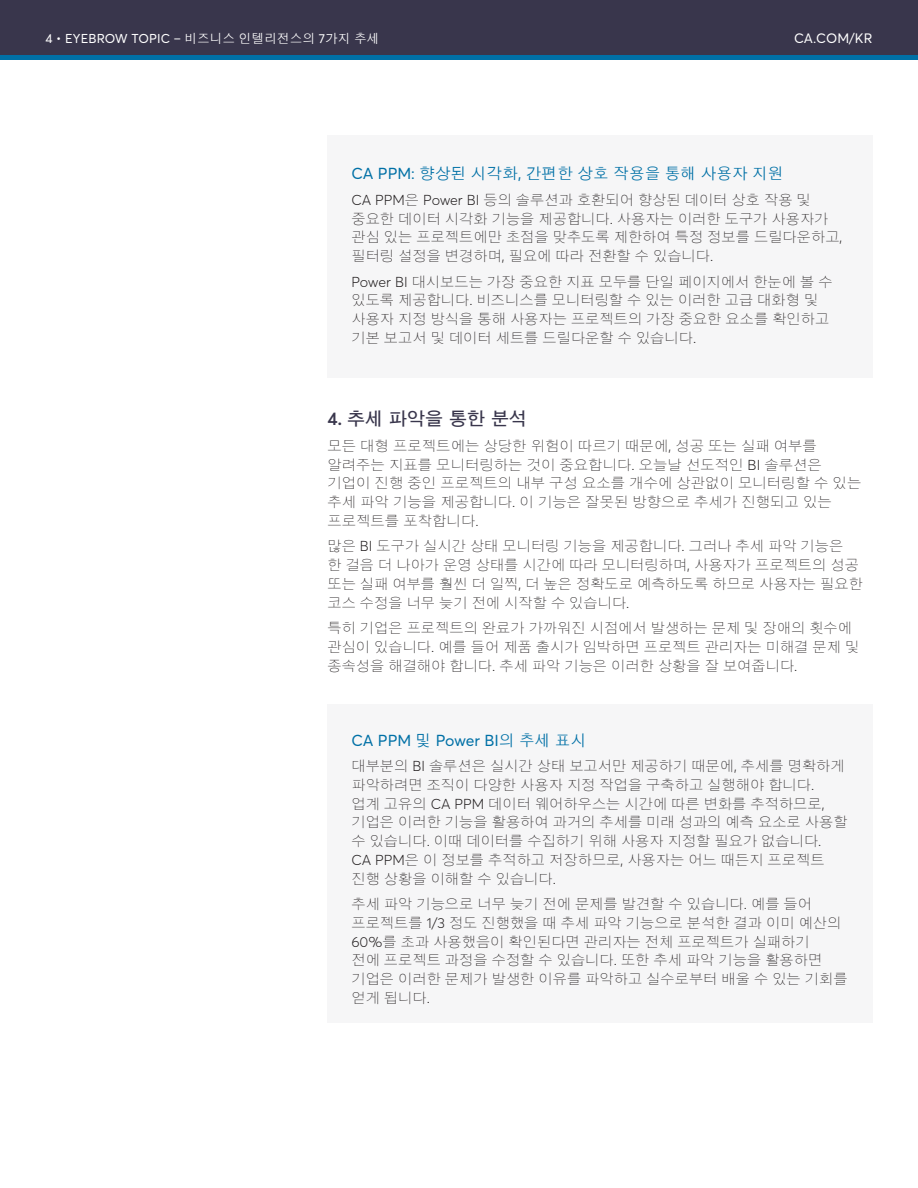
<style>
.page{position:relative;width:918px;height:1188px;background:#fff}
.page>*{position:absolute;margin:0;border:0;box-sizing:border-box;transform-origin:0 0}
.t1{font:700 18px "HY Go Thic";color:#39364c}
.t2{font:500 15.75px "HY Go Thic";color:#0070a6}
.t3{font:15.75px "Averta";color:#0070a6}
.t4{font:300 14.25px/18.8px "HY Go Thic";color:#231f20}
.t5{font:13.5px "Averta";letter-spacing:.01em;color:#fff}
.t6{font:12.75px "Averta";letter-spacing:.01em;color:#fff}
.s1{font-family:"HY Go Thic";font-weight:500}
.s2{font-family:"Averta";font-weight:400}
.s3{font-family:"Averta"}
.s4{font-family:"Averta";font-weight:600}
</style>
<div class="page">
<div style="left:0;top:53px;width:918px;height:7px;background:#0070a6"></div>
<div style="left:0;top:0;width:918px;height:55px;background:#39364c"></div>
<div style="left:327px;top:704px;width:546px;height:319px;background:#f6f6f7"></div>
<div style="left:327px;top:135px;width:546px;height:242px;background:#f6f6f7"></div>
<p class="t6" style="left:45px;top:30px;width:336px">4 • EYEBROW TOPIC – <span class="s1">비즈니스 인텔리전스의</span> 7<span class="s1">가지 추세</span></p>
<p class="t5" style="left:794px;top:30px;width:80px">CA.COM/KR</p>
<p class="t2" style="left:351px;top:166px;width:434px"><span class="s2">CA PPM:</span> 향상된 시각화<span class="s2">,</span> 간편한 상호 작용을 통해 사용자 지원</p>
<p class="t4" style="left:351px;top:190px;width:492px"><span class="s3">CA PPM</span>은 <span class="s3">Power BI</span> 등의 솔루션과 호환되어 향상된 데이터 상호 작용 및 중요한 데이터 시각화 기능을 제공합니다<span class="s3">.</span> 사용자는 이러한 도구가 사용자가 관심 있는 프로젝트에만 초점을 맞추도록 제한하여 특정 정보를 드릴다운하고<span class="s3">, </span>필터링 설정을 변경하며<span class="s3">,</span> 필요에 따라 전환할 수 있습니다<span class="s3">.</span></p>
<p class="t4" style="left:351px;top:272px;width:483px"><span class="s3">Power BI</span> 대시보드는 가장 중요한 지표 모두를 단일 페이지에서 한눈에 볼 수 있도록 제공합니다<span class="s3">.</span> 비즈니스를 모니터링할 수 있는 이러한 고급 대화형 및 사용자 지정 방식을 통해 사용자는 프로젝트의 가장 중요한 요소를 확인하고 기본 보고서 및 데이터 세트를 드릴다운할 수 있습니다<span class="s3">.</span></p>
<p class="t1" style="left:327px;top:410px;width:201px"><span class="s4">4.</span> 추세 파악을 통한 분석</p>
<p class="t4" style="left:327px;top:436px;width:535px">모든 대형 프로젝트에는 상당한 위험이 따르기 때문에<span class="s3">,</span> 성공 또는 실패 여부를 알려주는 지표를 모니터링하는 것이 중요합니다<span class="s3">.</span> 오늘날 선도적인 <span class="s3">BI</span> 솔루션은 기업이 진행 중인 프로젝트의 내부 구성 요소를 개수에 상관없이 모니터링할 수 있는 추세 파악 기능을 제공합니다<span class="s3">.</span> 이 기능은 잘못된 방향으로 추세가 진행되고 있는 프로젝트를 포착합니다<span class="s3">.</span></p>
<p class="t4" style="left:327px;top:537px;width:537px">많은 <span class="s3">BI</span> 도구가 실시간 상태 모니터링 기능을 제공합니다<span class="s3">.</span> 그러나 추세 파악 기능은<br>한 걸음 더 나아가 운영 상태를 시간에 따라 모니터링하며<span class="s3">,</span> 사용자가 프로젝트의 성공 또는 실패 여부를 훨씬 더 일찍<span class="s3">,</span> 더 높은 정확도로 예측하도록 하므로 사용자는 필요한 코스 수정을 너무 늦기 전에 시작할 수 있습니다<span class="s3">.</span></p>
<p class="t4" style="left:327px;top:619px;width:533px">특히 기업은 프로젝트의 완료가 가까워진 시점에서 발생하는 문제 및 장애의 횟수에 관심이 있습니다<span class="s3">.</span> 예를 들어 제품 출시가 임박하면 프로젝트 관리자는 미해결 문제 및 종속성을 해결해야 합니다<span class="s3">.</span> 추세 파악 기능은 이러한 상황을 잘 보여줍니다<span class="s3">.</span></p>
<p class="t3" style="left:351px;top:730px;width:236px">CA PPM <span class="s1">및</span> Power BI<span class="s1">의 추세 표시</span></p>
<p class="t4" style="left:351px;top:757px;width:498px">대부분의 <span class="s3">BI</span> 솔루션은 실시간 상태 보고서만 제공하기 때문에<span class="s3">,</span> 추세를 명확하게 파악하려면 조직이 다양한 사용자 지정 작업을 구축하고 실행해야 합니다<span class="s3">.<br></span>업계 고유의 <span class="s3">CA PPM</span> 데이터 웨어하우스는 시간에 따른 변화를 추적하므로<span class="s3">, </span>기업은 이러한 기능을 활용하여 과거의 추세를 미래 성과의 예측 요소로 사용할 수 있습니다<span class="s3">.</span> 이때 데이터를 수집하기 위해 사용자 지정할 필요가 없습니다<span class="s3">.<br>CA PPM</span>은 이 정보를 추적하고 저장하므로<span class="s3">,</span> 사용자는 어느 때든지 프로젝트 진행 상황을 이해할 수 있습니다<span class="s3">.</span></p>
<p class="t4" style="left:351px;top:895px;width:498px">추세 파악 기능으로 너무 늦기 전에 문제를 발견할 수 있습니다<span class="s3">.</span> 예를 들어 프로젝트를 <span class="s3">1/3</span> 정도 진행했을 때 추세 파악 기능으로 분석한 결과 이미 예산의<br><span class="s3">60%</span>를 초과 사용했음이 확인된다면 관리자는 전체 프로젝트가 실패하기<br>전에 프로젝트 과정을 수정할 수 있습니다<span class="s3">.</span> 또한 추세 파악 기능을 활용하면 기업은 이러한 문제가 발생한 이유를 파악하고 실수로부터 배울 수 있는 기회를 얻게 됩니다<span class="s3">.</span></p>
</div>
